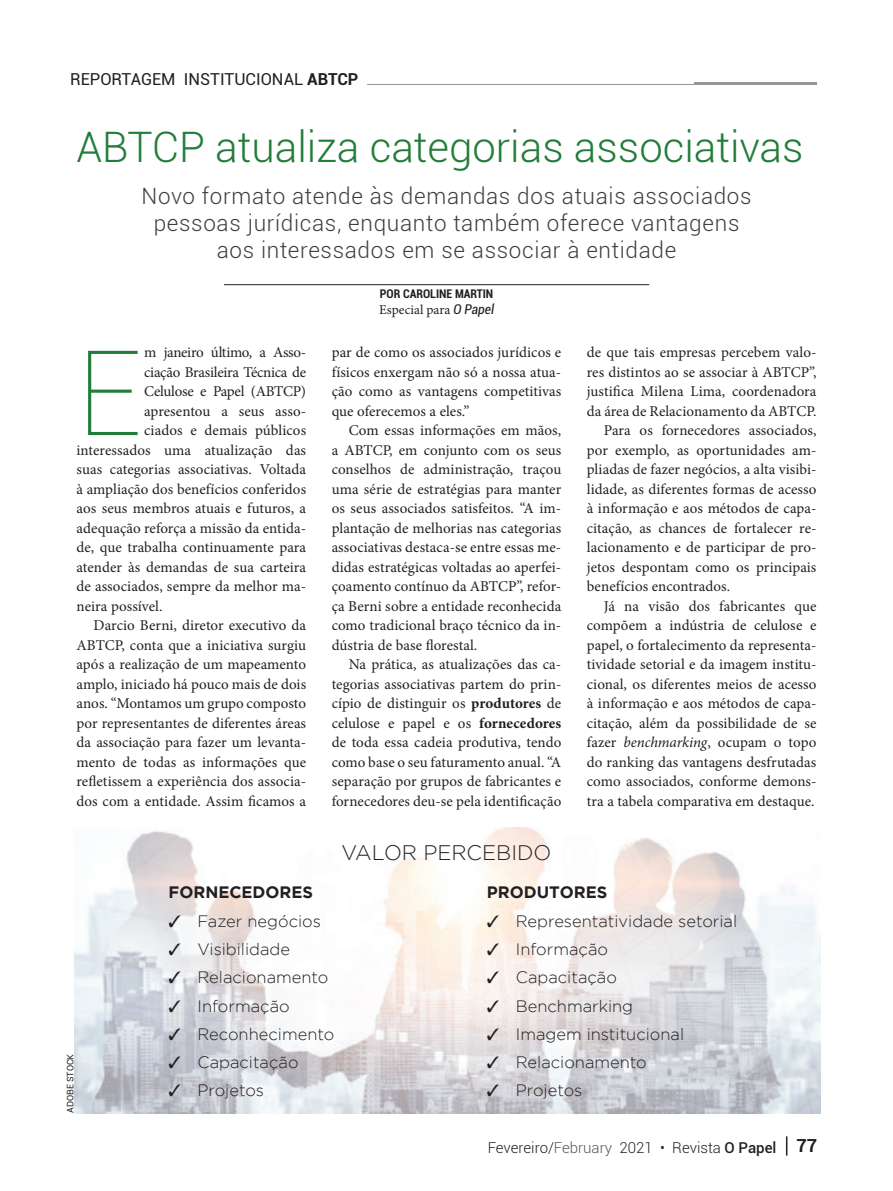
<style>
.page{position:relative;width:893px;height:1191px;background:#fff}
.page>*{position:absolute;margin:0;border:0;box-sizing:border-box;transform-origin:0 0}
.t1{font:100 118.5px "Roboto";color:#227c3a}
.t2{font:300 42px "Roboto";color:#227c3a}
.t3{font:300 22.5px/27px "Roboto";letter-spacing:.03em;color:#3e3e3f;text-align:center}
.t4{font:300 21px "Gotham";color:#231f20}
.t5{font:300 16.5px "Gotham";color:#231f20}
.t6{font:16.5px "Roboto";color:#231f20}
.t7{font:700 16.5px "Gotham";color:#231f20}
.t8{font:15px/19.5px "Minion Pro";letter-spacing:.005em;color:#231f20;text-align:justify}
.t9{font:15px "Minion Pro";letter-spacing:-.02em;color:#231f20}
.t10{font:300 15px "Roboto";color:#231f20}
.t11{font:13.5px "Minion Pro";letter-spacing:.005em;color:#231f20}
.t12{font:700 condensed 12px "Roboto";color:#231f20}
.t13{font:9px "Roboto";color:#231f20}
.s1{font-weight:700}
.s2{font-family:"Roboto";font-style:italic;font-stretch:condensed}
.s3{font-style:italic}
.s4{color:#57585a}
.s5{font-weight:500}
.s6{font-weight:700;font-size:18px}
</style>
<div class="page">
<hr style="left:367px;top:84px;width:450px;height:1px;background:#939598">
<hr style="left:693px;top:82px;width:123px;height:2px;background:#939598">
<svg style="left:786px;top:1136px;width:1px;height:19px"></svg>
<img style="left:75px;top:827px;width:745px;height:286px">
<hr style="left:224px;top:284px;width:425px;height:1px;background:#231f20">
<p class="t6" style="left:70px;top:67px;width:290px">REPORTAGEM INSTITUCIONAL <span class="s1">ABTCP</span></p>
<h2 class="t2" style="left:77px;top:118px;width:729px">ABTCP atualiza categorias associativas</h2>
<h3 class="t3" style="left:141px;top:182px;width:612px">Novo formato atende às demandas dos atuais associados pessoas jurídicas, enquanto também oferece vantagens aos interessados em se associar à entidade</h3>
<h1 class="t1" style="left:77px;top:311px;width:67px">E</h1>
<p class="t9" style="left:144px;top:342px;width:163px">m janeiro último, a Asso-</p>
<p class="t9" style="left:144px;top:362px;width:163px">ciação Brasileira Técnica de</p>
<p class="t9" style="left:144px;top:381px;width:163px">Celulose e Papel (ABTCP)</p>
<p class="t8" style="left:144px;top:401px;width:163px">apresentou a seus asso-</p>
<p class="t8" style="left:144px;top:420px;width:163px">ciados e demais públicos</p>
<p class="t8" style="left:77px;top:440px;width:231px">interessados uma atualização das</p>
<p class="t8" style="left:77px;top:459px;width:231px">suas categorias associativas. Voltada</p>
<p class="t8" style="left:77px;top:479px;width:231px">à ampliação dos benefícios conferidos</p>
<p class="t8" style="left:77px;top:498px;width:231px">aos seus membros atuais e futuros, a</p>
<p class="t8" style="left:77px;top:518px;width:231px">adequação reforça a missão da entida-</p>
<p class="t8" style="left:77px;top:537px;width:231px">de, que trabalha continuamente para</p>
<p class="t8" style="left:77px;top:557px;width:231px">atender às demandas de sua carteira</p>
<p class="t8" style="left:77px;top:576px;width:231px">de associados, sempre da melhor ma-</p>
<p class="t8" style="left:77px;top:596px;width:87px">neira possível.</p>
<p class="t8" style="left:94px;top:615px;width:214px">Darcio Berni, diretor executivo da</p>
<p class="t8" style="left:77px;top:635px;width:231px">ABTCP, conta que a iniciativa surgiu</p>
<p class="t8" style="left:77px;top:654px;width:231px">após a realização de um mapeamento</p>
<p class="t8" style="left:77px;top:674px;width:231px">amplo, iniciado há pouco mais de dois</p>
<p class="t8" style="left:77px;top:693px;width:231px">anos. “Montamos um grupo composto</p>
<p class="t8" style="left:77px;top:713px;width:231px">por representantes de diferentes áreas</p>
<p class="t8" style="left:77px;top:732px;width:231px">da associação para fazer um levanta-</p>
<p class="t8" style="left:77px;top:752px;width:231px">mento de todas as informações que</p>
<p class="t8" style="left:77px;top:771px;width:231px">refletissem a experiência dos associa-</p>
<p class="t8" style="left:77px;top:791px;width:231px">dos com a entidade. Assim ficamos a</p>
<p class="t12" style="left:380px;top:285px;width:115px">POR CAROLINE MARTIN</p>
<p class="t11" style="left:379px;top:301px;width:117px">Especial para <span class="s2">O Papel</span></p>
<p class="t8" style="left:332px;top:342px;width:231px">par de como os associados jurídicos e físicos enxergam não só a nossa atua&shy;ção como as vantagens competitivas que oferecemos a eles.”</p>
<p class="t8" style="left:332px;top:420px;width:231px;text-indent:17px">Com essas informações em mãos, a ABTCP, em conjunto com os seus conselhos de administração, traçou uma série de estratégias para manter os seus associados satisfeitos. “A im&shy;plantação de melhorias nas categorias associativas destaca-se entre essas me&shy;didas estratégicas voltadas ao aperfei&shy;çoamento contínuo da ABTCP”, refor&shy;ça Berni sobre a entidade reconhecida como tradicional braço técnico da in&shy;dústria de base florestal.</p>
<p class="t8" style="left:332px;top:654px;width:231px;text-indent:17px">Na prática, as atualizações das ca&shy;tegorias associativas partem do prin&shy;cípio de distinguir os <span class="s1">produtores</span> de celulose e papel e os <span class="s1">fornecedores </span>de toda essa cadeia produtiva, tendo como base o seu faturamento anual. “A separação por grupos de fabricantes e fornecedores deu-se pela identificação</p>
<h3 class="t4" style="left:342px;top:840px;width:211px">VALOR PERCEBIDO</h3>
<p class="t8" style="left:587px;top:342px;width:231px">de que tais empresas percebem valo-</p>
<p class="t8" style="left:587px;top:362px;width:231px">res distintos ao se associar à ABTCP”,</p>
<p class="t8" style="left:587px;top:381px;width:231px">justifica Milena Lima, coordenadora</p>
<p class="t8" style="left:587px;top:401px;width:231px">da área de Relacionamento da ABTCP.</p>
<p class="t8" style="left:604px;top:420px;width:214px">Para os fornecedores associados,</p>
<p class="t8" style="left:587px;top:440px;width:231px">por exemplo, as oportunidades am-</p>
<p class="t8" style="left:587px;top:459px;width:231px">pliadas de fazer negócios, a alta visibi-</p>
<p class="t8" style="left:587px;top:479px;width:231px">lidade, as diferentes formas de acesso</p>
<p class="t8" style="left:587px;top:498px;width:231px">à informação e aos métodos de capa-</p>
<p class="t8" style="left:587px;top:518px;width:231px">citação, as chances de fortalecer re-</p>
<p class="t8" style="left:587px;top:537px;width:231px">lacionamento e de participar de pro-</p>
<p class="t8" style="left:587px;top:557px;width:231px">jetos despontam como os principais</p>
<p class="t8" style="left:587px;top:576px;width:145px">benefícios encontrados.</p>
<p class="t8" style="left:604px;top:596px;width:214px">Já na visão dos fabricantes que</p>
<p class="t8" style="left:587px;top:615px;width:231px">compõem a indústria de celulose e</p>
<p class="t8" style="left:587px;top:635px;width:231px">papel, o fortalecimento da representa-</p>
<p class="t8" style="left:587px;top:654px;width:231px">tividade setorial e da imagem institu-</p>
<p class="t8" style="left:587px;top:674px;width:231px">cional, os diferentes meios de acesso</p>
<p class="t8" style="left:587px;top:693px;width:231px">à informação e aos métodos de capa-</p>
<p class="t8" style="left:587px;top:713px;width:231px">citação, além da possibilidade de se</p>
<p class="t8" style="left:587px;top:732px;width:231px">fazer <span class="s3">benchmarking</span>, ocupam o topo</p>
<p class="t8" style="left:587px;top:752px;width:231px">do ranking das vantagens desfrutadas</p>
<p class="t8" style="left:587px;top:771px;width:231px">como associados, conforme demons-</p>
<p class="t8" style="left:587px;top:791px;width:229px">tra a tabela comparativa em destaque.</p>
<p class="t13" style="left:64px;top:1113px;width:61px;rotate:-90deg">ADOBE STOCK</p>
<p class="t7" style="left:169px;top:883px;width:146px">FORNECEDORES</p>
<p class="t5" style="left:169px;top:911px;width:154px">✓ Fazer negócios</p>
<p class="t5" style="left:169px;top:940px;width:123px">✓ Visibilidade</p>
<p class="t5" style="left:169px;top:968px;width:161px">✓ Relacionamento</p>
<p class="t5" style="left:169px;top:996px;width:123px">✓ Informação</p>
<p class="t5" style="left:169px;top:1025px;width:167px">✓ Reconhecimento</p>
<p class="t5" style="left:169px;top:1053px;width:132px">✓ Capacitação</p>
<p class="t5" style="left:169px;top:1081px;width:97px">✓ Projetos</p>
<p class="t7" style="left:487px;top:883px;width:122px">PRODUTORES</p>
<p class="t5" style="left:487px;top:911px;width:252px">✓ Representatividade setorial</p>
<p class="t5" style="left:487px;top:940px;width:123px">✓ Informação</p>
<p class="t5" style="left:487px;top:968px;width:132px">✓ Capacitação</p>
<p class="t5" style="left:487px;top:996px;width:148px">✓ Benchmarking</p>
<p class="t5" style="left:487px;top:1025px;width:199px">✓ Imagem institucional</p>
<p class="t5" style="left:487px;top:1053px;width:161px">✓ Relacionamento</p>
<p class="t5" style="left:487px;top:1081px;width:97px">✓ Projetos</p>
<p class="t10" style="left:488px;top:1137px;width:331px">Fevereiro/<span class="s4">February</span> 2021 • Revista <span class="s5">O Papel</span> <span class="s6">77</span></p>
</div>
